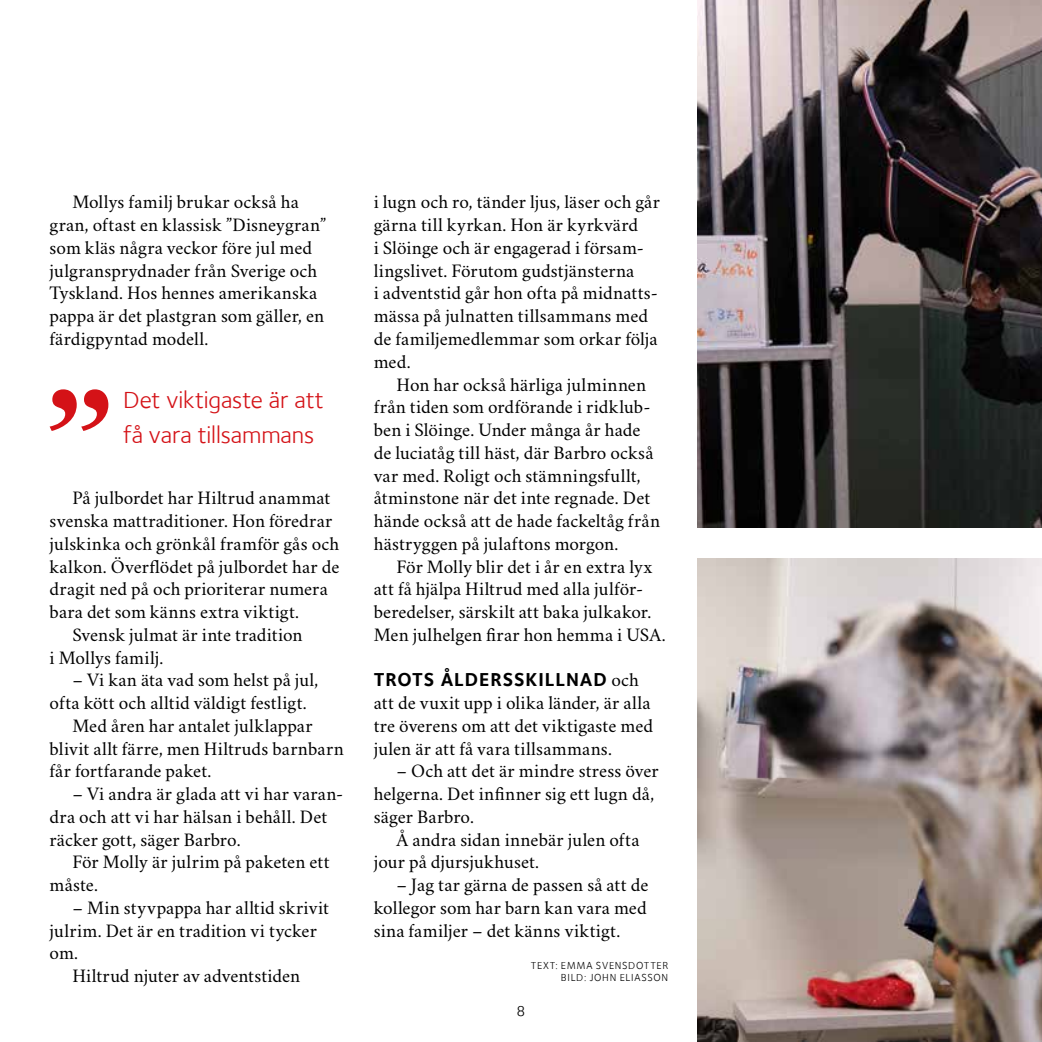
<style>
.page{position:relative;width:1042px;height:1042px;background:#fff}
.page>*{position:absolute;margin:0;border:0;box-sizing:border-box;transform-origin:0 0}
.t1{font:24.5px/35px "Foundry Sterling Book OSF";letter-spacing:-.005em;color:#d41217}
.t2{font:19.25px/22.8px "Crimson Svk 2.0";letter-spacing:.005em;color:#000}
.t3{font:19.25px "Foundry Sterling Bold OSF";letter-spacing:.045em;color:#000}
.t4{font:15.75px "Foundry Sterling Book OSF";color:#000}
.t5{font:10.5px/12.2px "Foundry Sterling Book OSF";letter-spacing:.07em;color:#000;text-align:right}
.s1{font-family:"Crimson Svk 2.0"}
</style>
<div class="page">
<img style="left:698px;top:0;width:344px;height:528px">
<img style="left:698px;top:558px;width:344px;height:484px">
<svg style="left:50px;top:389px;width:58px;height:42px"></svg>
<p class="t2" style="left:50px;top:190px;width:278px;text-indent:23px">Mollys familj brukar också ha gran, oftast en klassisk ”Disneygran” som kläs några veckor före jul med julgransprydnader från Sverige och Tyskland. Hos hennes amerikanska pappa är det plastgran som gäller, en färdigpyntad modell.</p>
<p class="t1" style="left:123px;top:382px;width:202px">Det viktigaste är att få vara tillsammans</p>
<p class="t2" style="left:72px;top:485px;width:259px">På julbordet har Hiltrud anammat</p>
<p class="t2" style="left:50px;top:508px;width:284px">svenska mattraditioner. Hon föredrar</p>
<p class="t2" style="left:50px;top:531px;width:291px">julskinka och grönkål framför gås och</p>
<p class="t2" style="left:50px;top:554px;width:291px">kalkon. Överflödet på julbordet har de</p>
<p class="t2" style="left:50px;top:576px;width:280px">dragit ned på och prioriterar numera</p>
<p class="t2" style="left:50px;top:599px;width:251px">bara det som känns extra viktigt.</p>
<p class="t2" style="left:72px;top:622px;width:232px">Svensk julmat är inte tradition</p>
<p class="t2" style="left:50px;top:645px;width:115px">i Mollys familj.</p>
<p class="t2" style="left:72px;top:667px;width:247px">– Vi kan äta vad som helst på jul,</p>
<p class="t2" style="left:50px;top:690px;width:259px">ofta kött och alltid väldigt festligt.</p>
<p class="t2" style="left:72px;top:713px;width:242px">Med åren har antalet julklappar</p>
<p class="t2" style="left:50px;top:736px;width:296px">blivit allt färre, men Hiltruds barnbarn</p>
<p class="t2" style="left:50px;top:758px;width:163px">får fortfarande paket.</p>
<p class="t2" style="left:50px;top:781px;width:295px;text-indent:23px">– Vi andra är glada att vi har varan&shy;dra och att vi har hälsan i behåll. Det räcker gott, säger Barbro.</p>
<p class="t2" style="left:50px;top:850px;width:282px;text-indent:23px">För Molly är julrim på paketen ett måste.</p>
<p class="t2" style="left:50px;top:895px;width:281px;text-indent:23px">– Min styvpappa har alltid skrivit julrim. Det är en tradition vi tycker om.</p>
<p class="t2" style="left:72px;top:963px;width:229px">Hiltrud njuter av adventstiden</p>
<p class="t2" style="left:374px;top:190px;width:288px">i lugn och ro, tänder ljus, läser och går gärna till kyrkan. Hon är kyrkvärd<br>i Slöinge och är engagerad i försam&shy;lingslivet. Förutom gudstjänsterna<br>i adventstid går hon ofta på midnatts&shy;mässa på julnatten tillsammans med de familjemedlemmar som orkar följa med.</p>
<p class="t2" style="left:374px;top:372px;width:288px;text-indent:23px">Hon har också härliga julminnen från tiden som ordförande i ridklub&shy;ben i Slöinge. Under många år hade de luciatåg till häst, där Barbro också var med. Roligt och stämningsfullt, åtminstone när det inte regnade. Det hände också att de hade fackeltåg från hästryggen på julaftons morgon.</p>
<p class="t2" style="left:374px;top:554px;width:293px;text-indent:23px">För Molly blir det i år en extra lyx att få hjälpa Hiltrud med alla julför&shy;beredelser, särskilt att baka julkakor.<br>Men julhelgen firar hon hemma i USA.</p>
<p class="t3" style="left:374px;top:668px;width:267px">TROTS ÅLDERSSKILLNAD <span class="s1">och</span></p>
<p class="t2" style="left:374px;top:690px;width:281px">att de vuxit upp i olika länder, är alla tre överens om att det viktigaste med julen är att få vara tillsammans.</p>
<p class="t2" style="left:374px;top:759px;width:286px;text-indent:23px">– Och att det är mindre stress över helgerna. Det infinner sig ett lugn då, säger Barbro.</p>
<p class="t2" style="left:374px;top:827px;width:267px;text-indent:23px">Å andra sidan innebär julen ofta jour på djursjukhuset.</p>
<p class="t2" style="left:374px;top:872px;width:276px;text-align:justify;text-indent:23px">– Jag tar gärna de passen så att de kollegor som har barn kan vara med sina familjer – det känns viktigt.</p>
<p class="t5" style="left:531px;top:959px;width:139px">TEXT: EMMA SVENSDOTTER<br>BILD: JOHN ELIASSON</p>
<p class="t4" style="left:517px;top:1001px;width:10px">8</p>
</div>
